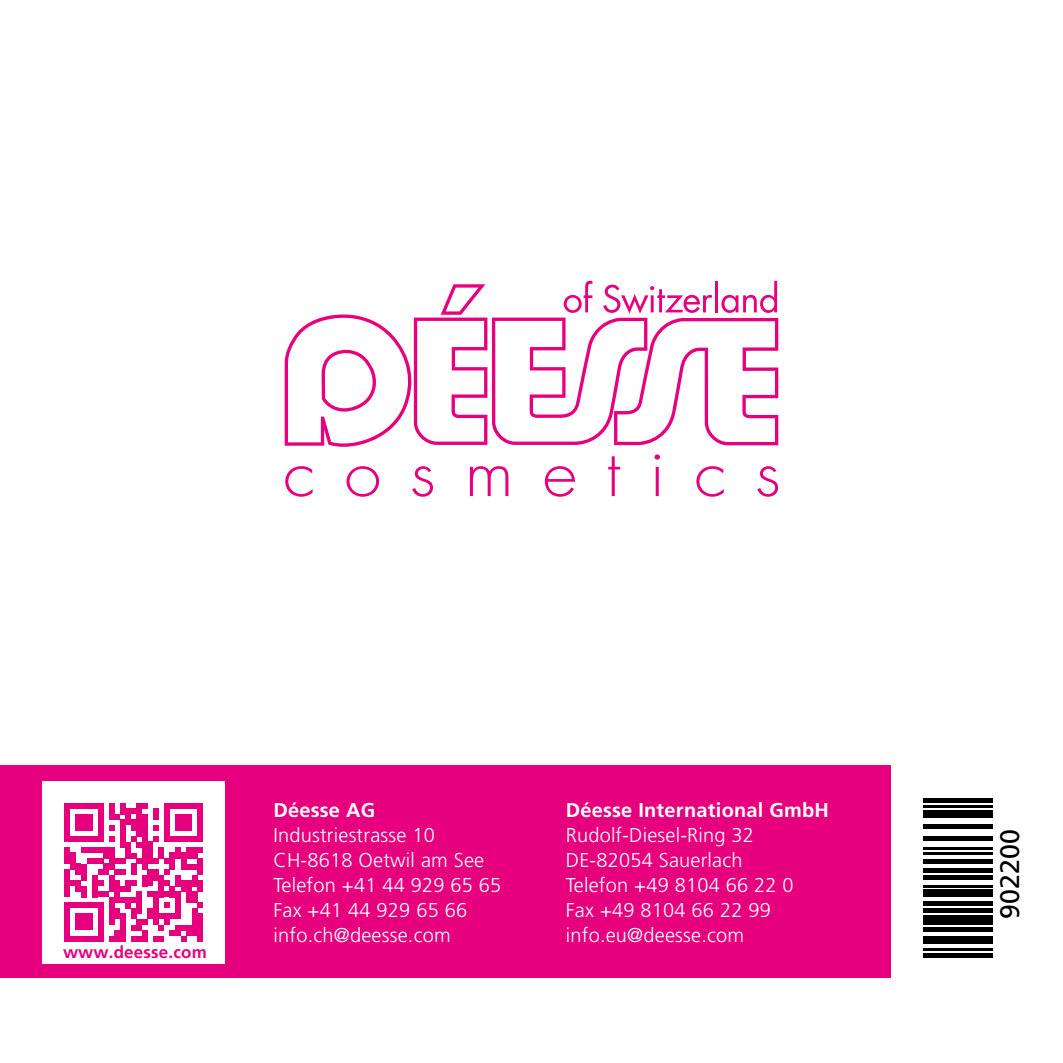
<style>
.page{position:relative;width:1063px;height:1063px;background:#fff}
.page>*{position:absolute;margin:0;border:0;box-sizing:border-box;transform-origin:0 0}
.t1{font:26.75px "Frutiger LT Pro";color:#000}
.t2{font:300 20px/25px "Frutiger LT Pro";letter-spacing:.01em;color:#fff}
.t3{font:700 20px "Frutiger LT Pro";letter-spacing:.01em;color:#fff}
.t4{font:700 17px "Frutiger LT Pro";letter-spacing:.01em;color:#e6007d}
</style>
<div class="page">
<div style="left:0;top:766px;width:890px;height:212px;background:#e6007d"></div>
<svg style="left:285px;top:466px;width:28px;height:31px"></svg>
<svg style="left:347px;top:466px;width:32px;height:31px"></svg>
<svg style="left:412px;top:466px;width:21px;height:31px"></svg>
<svg style="left:470px;top:466px;width:38px;height:30px"></svg>
<svg style="left:545px;top:466px;width:30px;height:31px"></svg>
<svg style="left:608px;top:456px;width:12px;height:40px"></svg>
<hr style="left:656px;top:467px;width:3px;height:29px;background:#e6007d">
<svg style="left:654px;top:454px;width:6px;height:6px"></svg>
<svg style="left:696px;top:466px;width:28px;height:31px"></svg>
<svg style="left:757px;top:466px;width:21px;height:31px"></svg>
<svg style="left:285px;top:281px;width:493px;height:166px"></svg>
<hr style="left:923px;top:953px;width:69px;height:4px;background:#000">
<hr style="left:923px;top:948px;width:69px;height:2px;background:#000">
<div style="left:923px;top:936px;width:69px;height:7px;background:#000"></div>
<div style="left:923px;top:927px;width:69px;height:5px;background:#000"></div>
<div style="left:923px;top:915px;width:69px;height:10px;background:#000"></div>
<div style="left:923px;top:908px;width:69px;height:5px;background:#000"></div>
<div style="left:923px;top:901px;width:69px;height:5px;background:#000"></div>
<div style="left:923px;top:890px;width:69px;height:7px;background:#000"></div>
<hr style="left:923px;top:885px;width:69px;height:2px;background:#000">
<hr style="left:923px;top:876px;width:69px;height:4px;background:#000">
<hr style="left:923px;top:869px;width:69px;height:4px;background:#000">
<div style="left:923px;top:859px;width:69px;height:5px;background:#000"></div>
<hr style="left:923px;top:852px;width:69px;height:3px;background:#000">
<hr style="left:923px;top:848px;width:69px;height:2px;background:#000">
<div style="left:923px;top:836px;width:69px;height:5px;background:#000"></div>
<div style="left:923px;top:824px;width:69px;height:5px;background:#000"></div>
<div style="left:923px;top:810px;width:69px;height:7px;background:#000"></div>
<hr style="left:923px;top:806px;width:69px;height:2px;background:#000">
<div style="left:923px;top:798px;width:69px;height:5px;background:#000"></div>
<div style="left:43px;top:781px;width:182px;height:182px;background:#fff"></div>
<div style="left:65px;top:803px;width:5px;height:33px;background:#e6007d"></div>
<div style="left:65px;top:869px;width:5px;height:28px;background:#e6007d"></div>
<div style="left:65px;top:903px;width:5px;height:11px;background:#e6007d"></div>
<div style="left:65px;top:914px;width:5px;height:16px;background:#e6007d"></div>
<div style="left:65px;top:930px;width:5px;height:11px;background:#e6007d"></div>
<div style="left:76px;top:814px;width:5px;height:17px;background:#e6007d"></div>
<div style="left:76px;top:914px;width:5px;height:16px;background:#e6007d"></div>
<div style="left:81px;top:814px;width:6px;height:17px;background:#e6007d"></div>
<div style="left:81px;top:864px;width:6px;height:17px;background:#e6007d"></div>
<div style="left:81px;top:914px;width:6px;height:16px;background:#e6007d"></div>
<div style="left:87px;top:814px;width:5px;height:17px;background:#e6007d"></div>
<div style="left:87px;top:914px;width:5px;height:16px;background:#e6007d"></div>
<svg style="left:70px;top:803px;width:28px;height:6px"></svg>
<div style="left:92px;top:875px;width:6px;height:22px;background:#e6007d"></div>
<svg style="left:70px;top:936px;width:28px;height:5px"></svg>
<div style="left:98px;top:803px;width:5px;height:33px;background:#e6007d"></div>
<svg style="left:65px;top:836px;width:38px;height:39px"></svg>
<div style="left:98px;top:914px;width:5px;height:16px;background:#e6007d"></div>
<div style="left:98px;top:930px;width:5px;height:11px;background:#e6007d"></div>
<div style="left:103px;top:847px;width:6px;height:11px;background:#e6007d"></div>
<div style="left:103px;top:864px;width:6px;height:11px;background:#e6007d"></div>
<div style="left:109px;top:803px;width:5px;height:17px;background:#e6007d"></div>
<div style="left:109px;top:847px;width:5px;height:17px;background:#e6007d"></div>
<div style="left:109px;top:875px;width:5px;height:17px;background:#e6007d"></div>
<div style="left:109px;top:914px;width:5px;height:11px;background:#e6007d"></div>
<svg style="left:109px;top:936px;width:5px;height:5px"></svg>
<svg style="left:109px;top:814px;width:11px;height:28px"></svg>
<div style="left:114px;top:930px;width:6px;height:11px;background:#e6007d"></div>
<div style="left:120px;top:803px;width:5px;height:11px;background:#e6007d"></div>
<div style="left:120px;top:820px;width:5px;height:16px;background:#e6007d"></div>
<div style="left:120px;top:836px;width:5px;height:11px;background:#e6007d"></div>
<svg style="left:109px;top:858px;width:16px;height:17px"></svg>
<svg style="left:70px;top:881px;width:55px;height:38px"></svg>
<div style="left:120px;top:914px;width:5px;height:16px;background:#e6007d"></div>
<div style="left:120px;top:930px;width:5px;height:11px;background:#e6007d"></div>
<div style="left:125px;top:809px;width:6px;height:16px;background:#e6007d"></div>
<div style="left:125px;top:842px;width:6px;height:16px;background:#e6007d"></div>
<div style="left:125px;top:881px;width:6px;height:11px;background:#e6007d"></div>
<div style="left:125px;top:897px;width:6px;height:11px;background:#e6007d"></div>
<div style="left:131px;top:820px;width:6px;height:11px;background:#e6007d"></div>
<svg style="left:131px;top:881px;width:6px;height:5px"></svg>
<div style="left:137px;top:803px;width:5px;height:33px;background:#e6007d"></div>
<svg style="left:131px;top:803px;width:17px;height:11px"></svg>
<div style="left:142px;top:814px;width:6px;height:22px;background:#e6007d"></div>
<div style="left:142px;top:875px;width:6px;height:11px;background:#e6007d"></div>
<div style="left:148px;top:869px;width:5px;height:17px;background:#e6007d"></div>
<div style="left:153px;top:809px;width:6px;height:11px;background:#e6007d"></div>
<div style="left:153px;top:869px;width:6px;height:12px;background:#e6007d"></div>
<div style="left:159px;top:875px;width:5px;height:22px;background:#e6007d"></div>
<div style="left:164px;top:803px;width:6px;height:33px;background:#e6007d"></div>
<svg style="left:164px;top:881px;width:6px;height:5px"></svg>
<div style="left:170px;top:886px;width:5px;height:11px;background:#e6007d"></div>
<div style="left:175px;top:814px;width:6px;height:17px;background:#e6007d"></div>
<div style="left:175px;top:875px;width:6px;height:11px;background:#e6007d"></div>
<div style="left:181px;top:814px;width:5px;height:17px;background:#e6007d"></div>
<div style="left:181px;top:881px;width:5px;height:11px;background:#e6007d"></div>
<div style="left:186px;top:814px;width:6px;height:17px;background:#e6007d"></div>
<div style="left:186px;top:881px;width:6px;height:16px;background:#e6007d"></div>
<svg style="left:170px;top:803px;width:27px;height:6px"></svg>
<div style="left:192px;top:875px;width:5px;height:11px;background:#e6007d"></div>
<div style="left:197px;top:803px;width:6px;height:33px;background:#e6007d"></div>
<svg style="left:131px;top:825px;width:72px;height:50px"></svg>
<div style="left:197px;top:864px;width:6px;height:11px;background:#e6007d"></div>
<div style="left:197px;top:881px;width:6px;height:11px;background:#e6007d"></div>
<svg style="left:131px;top:892px;width:72px;height:49px"></svg>
<div style="left:197px;top:914px;width:6px;height:16px;background:#e6007d"></div>
<div style="left:197px;top:930px;width:6px;height:11px;background:#e6007d"></div>
<p class="t4" style="left:63px;top:942px;width:145px">www.deesse.com</p>
<p class="t3" style="left:566px;top:798px;width:264px">Déesse International GmbH</p>
<p class="t2" style="left:566px;top:822px;width:229px">Rudolf-Diesel-Ring 32<br>DE-82054 Sauerlach<br>Telefon +49 8104 66 22 0<br>Fax +49 8104 66 22 99 info.eu@deesse.com</p>
<p class="t3" style="left:274px;top:798px;width:103px">Déesse AG</p>
<p class="t2" style="left:274px;top:822px;width:229px">Industriestrasse 10<br>CH-8618 Oetwil am See<br>Telefon +41 44 929 65 65<br>Fax +41 44 929 65 66 info.ch@deesse.com</p>
<h1 class="t1" style="left:994px;top:919px;width:91px;rotate:-90deg">902200</h1>
</div>
